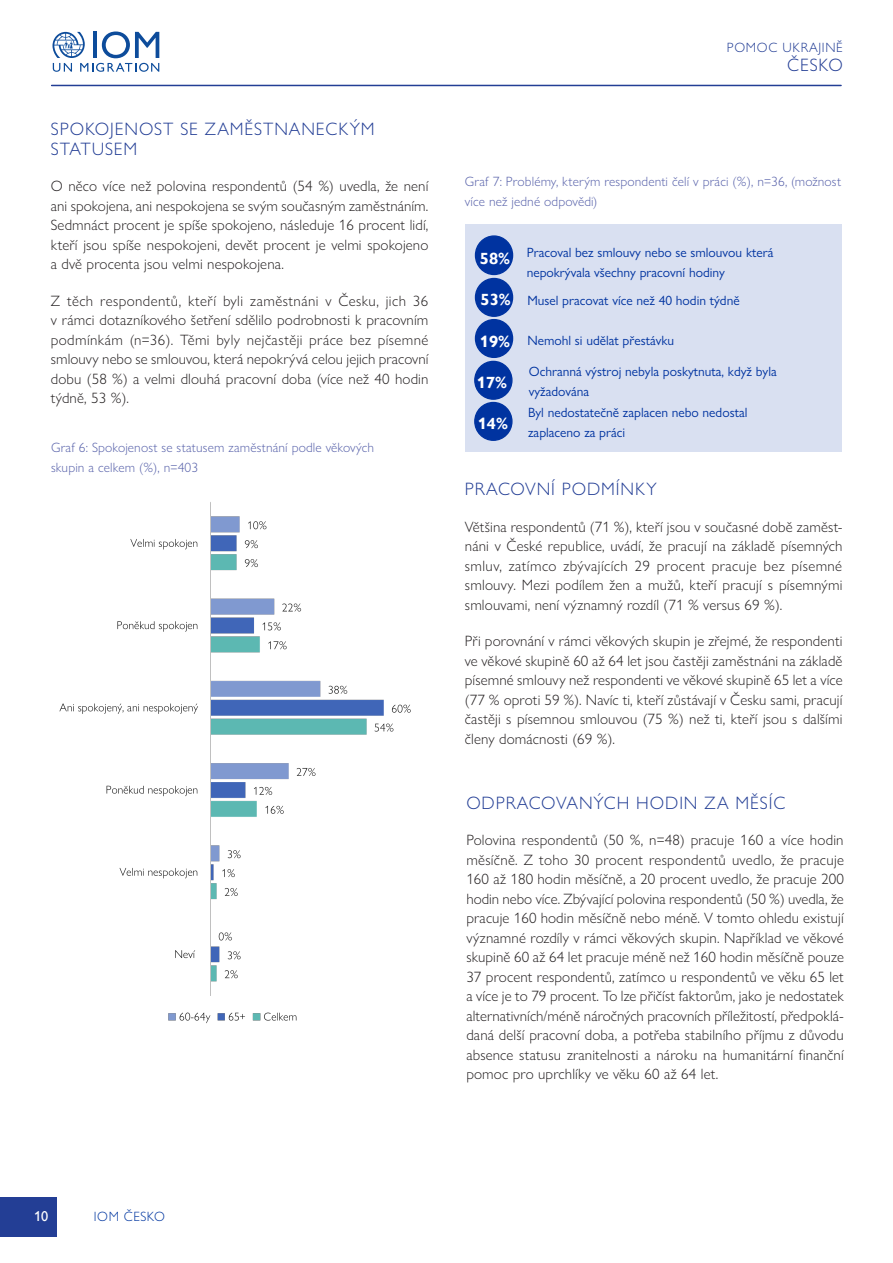
<style>
.page{position:relative;width:893px;height:1263px;background:#fff}
.page>*{position:absolute;margin:0;border:0;box-sizing:border-box;transform-origin:0 0}
.chapter__body_text{font:300 18px/19.5px "Gill Sans Nova";letter-spacing:.05em;color:#233e95}
.t1{font:700 16.2px "Gill Sans Nova";color:#fff}
.chapter__body_text-2{font:300 15px/19.5px "Gill Sans Nova";letter-spacing:.01em;color:#231f20;text-align:justify}
.t2{font:14.25px "Gill Sans Nova";color:#fff}
.t3{font:13.5px/20.2px "Gill Sans Nova";color:#0033a0}
.chapter__body_text-3{font:300 13.5px/19.5px "Gill Sans Nova";letter-spacing:.01em;color:#5660a9}
.t4{font:300 13.5px "Gill Sans Nova";letter-spacing:.05em;color:#233e95}
.t5{font:300 13.5px "Gill Sans Nova";letter-spacing:.04em;color:#0036a0}
</style>
<div class="page">
<div style="left:0;top:1197px;width:57px;height:39px;background:#233e95"></div>
<hr style="left:52px;top:85px;width:789px;height:1px;background:#233e95">
<svg style="left:52px;top:32px;width:107px;height:40px"></svg>
<div style="left:465px;top:225px;width:377px;height:227px;background:#d9e0f1"></div>
<div style="left:475px;top:236px;width:38px;height:38px;background:#0033a0;border-radius:50%"></div>
<div style="left:475px;top:235px;width:38px;height:40px;border:1px solid #0033a0;border-radius:50%"></div>
<div style="left:475px;top:278px;width:38px;height:38px;background:#0033a0;border-radius:50%"></div>
<div style="left:475px;top:278px;width:38px;height:39px;border:1px solid #0033a0;border-radius:50%"></div>
<div style="left:475px;top:320px;width:38px;height:37px;background:#0033a0;border-radius:50%"></div>
<div style="left:475px;top:319px;width:38px;height:39px;border:1px solid #0033a0;border-radius:50%"></div>
<div style="left:475px;top:361px;width:37px;height:38px;background:#0033a0;border-radius:50%"></div>
<div style="left:474px;top:361px;width:39px;height:39px;border:1px solid #0033a0;border-radius:50%"></div>
<div style="left:475px;top:402px;width:37px;height:38px;background:#0033a0;border-radius:50%"></div>
<div style="left:474px;top:402px;width:39px;height:39px;border:1px solid #0033a0;border-radius:50%"></div>
<img style="left:59px;top:502px;width:352px;height:522px">
<p class="chapter__body_text" style="left:51px;top:119px;width:325px">SPOKOJENOST SE ZAMĚSTNANECKÝM<br>STATUSEM</p>
<p class="chapter__body_text-2" style="left:51px;top:176px;width:379px">O něco více než polovina respondentů (54 %) uvedla, že není ani spokojena, ani nespokojena se svým současným zaměstnáním.<br>Sedmnáct procent je spíše spokojeno, následuje 16 procent lidí, kteří jsou spíše nespokojeni, devět procent je velmi spokojeno a dvě procenta jsou velmi nespokojena.</p>
<p class="chapter__body_text-2" style="left:51px;top:291px;width:379px">Z těch respondentů, kteří byli zaměstnáni v Česku, jich 36 v rámci dotazníkového šetření sdělilo podrobnosti k pracovním podmínkám (n=36). Těmi byly nejčastěji práce bez písemné smlouvy nebo se smlouvou, která nepokrývá celou jejich pracovní dobu (58 %) a velmi dlouhá pracovní doba (více než 40 hodin týdně, 53 %).</p>
<p class="chapter__body_text-3" style="left:51px;top:438px;width:325px">Graf 6: Spokojenost se statusem zaměstnání podle věkových skupin a celkem (%), n=403</p>
<p class="t4" style="left:727px;top:40px;width:117px">POMOC UKRAJINĚ</p>
<p class="chapter__body_text" style="left:787px;top:55px;width:57px">ČESKO</p>
<p class="chapter__body_text-3" style="left:465px;top:172px;width:378px">Graf 7: Problémy, kterým respondenti čelí v práci (%), n=36, (možnost více než jedné odpovědi)</p>
<p class="t3" style="left:527px;top:242px;width:248px">Pracoval bez smlouvy nebo se smlouvou která nepokrývala všechny pracovní hodiny</p>
<p class="t3" style="left:527px;top:290px;width:214px">Musel pracovat více než 40 hodin týdně</p>
<p class="t3" style="left:527px;top:330px;width:148px">Nemohl si udělat přestávku</p>
<p class="t3" style="left:528px;top:361px;width:250px">Ochranná výstroj nebyla poskytnuta, když byla vyžadována<br>Byl nedostatečně zaplacen nebo nedostal zaplaceno za práci</p>
<p class="t1" style="left:480px;top:249px;width:32px">58%</p>
<p class="t1" style="left:481px;top:290px;width:32px">53%</p>
<p class="t1" style="left:480px;top:331px;width:32px">19%</p>
<p class="t1" style="left:477px;top:373px;width:32px">17%</p>
<p class="t1" style="left:478px;top:414px;width:32px">14%</p>
<p class="chapter__body_text" style="left:465px;top:479px;width:193px">PRACOVNÍ PODMÍNKY</p>
<p class="chapter__body_text-2" style="left:465px;top:516px;width:379px">Většina respondentů (71 %), kteří jsou v současné době zaměst&shy;náni v České republice, uvádí, že pracují na základě písemných smluv, zatímco zbývajících 29 procent pracuje bez písemné smlouvy. Mezi podílem žen a mužů, kteří pracují s písemnými smlouvami, není významný rozdíl (71 % versus 69 %).</p>
<p class="chapter__body_text-2" style="left:465px;top:631px;width:379px">Při porovnání v rámci věkových skupin je zřejmé, že respondenti ve věkové skupině 60 až 64 let jsou častěji zaměstnáni na základě písemné smlouvy než respondenti ve věkové skupině 65 let a více (77 % oproti 59 %). Navíc ti, kteří zůstávají v Česku sami, pracují častěji s písemnou smlouvou (75 %) než ti, kteří jsou s dalšími členy domácnosti (69 %).</p>
<p class="chapter__body_text" style="left:466px;top:792px;width:321px">ODPRACOVANÝCH HODIN ZA MĚSÍC</p>
<p class="chapter__body_text-2" style="left:466px;top:830px;width:379px">Polovina respondentů (50 %, n=48) pracuje 160 a více hodin měsíčně. Z toho 30 procent respondentů uvedlo, že pracuje 160 až 180 hodin měsíčně, a 20 procent uvedlo, že pracuje 200 hodin nebo více. Zbývající polovina respondentů (50 %) uvedla, že pracuje 160 hodin měsíčně nebo méně. V tomto ohledu existují významné rozdíly v rámci věkových skupin. Například ve věkové skupině 60 až 64 let pracuje méně než 160 hodin měsíčně pouze 37 procent respondentů, zatímco u respondentů ve věku 65 let a více je to 79 procent. To lze přičíst faktorům, jako je nedostatek alternativních/méně náročných pracovních příležitostí, předpoklá&shy;daná delší pracovní doba, a potřeba stabilního příjmu z důvodu absence statusu zranitelnosti a nároku na humanitární finanční pomoc pro uprchlíky ve věku 60 až 64 let.</p>
<p class="t2" style="left:34px;top:1208px;width:16px">10</p>
<p class="t5" style="left:94px;top:1208px;width:73px">IOM ČESKO</p>
</div>
